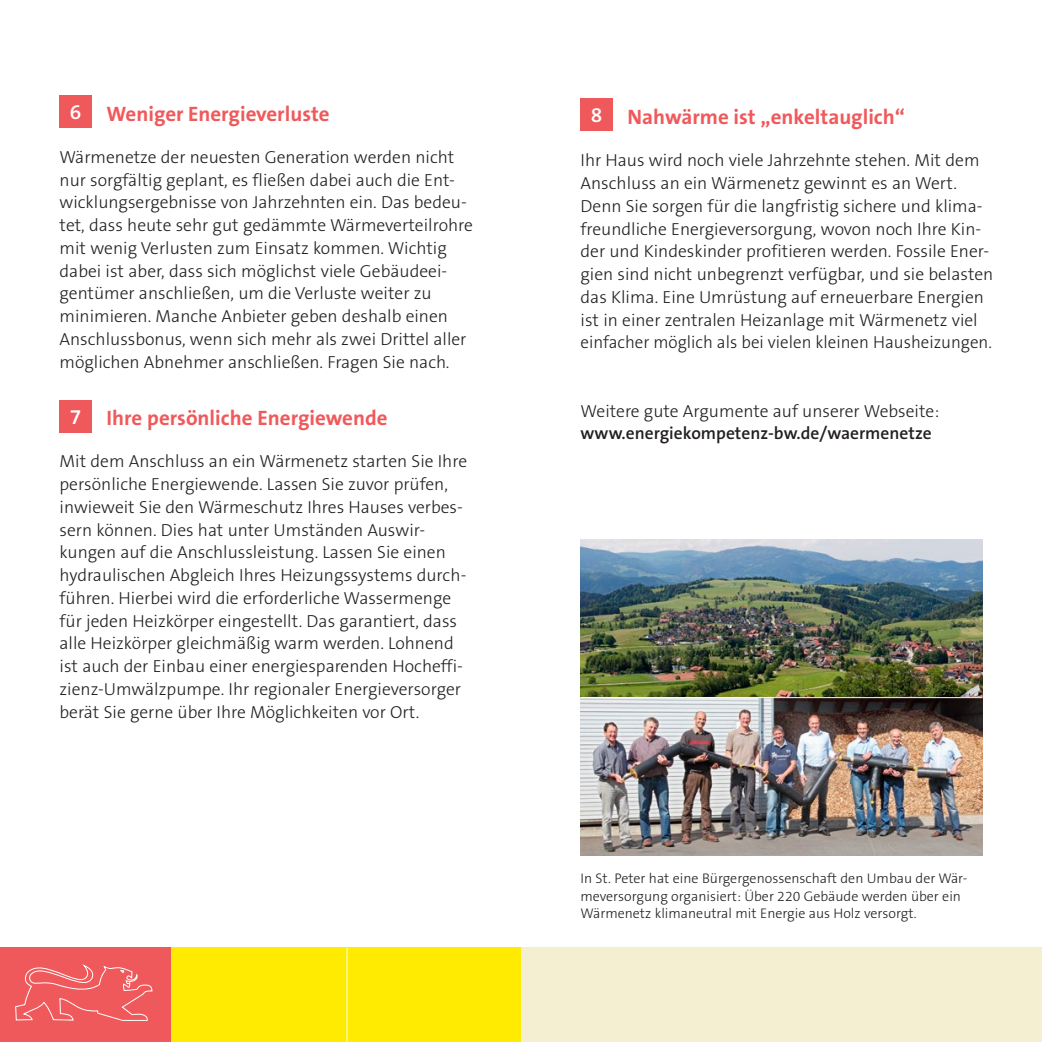
<style>
.page{position:relative;width:1042px;height:1042px;background:#fff}
.page>*{position:absolute;margin:0;border:0;box-sizing:border-box;transform-origin:0 0}
.t1{font:700 21px "The Sans CE B7";color:#f0595b}
.t2{font:300 17.5px/22.8px "The Sans CE B3";color:#231f20}
.t3{font:600 17.5px "The Sans CE B6";color:#231f20}
.t4{font:300 14px/17.5px "The Sans CE B3";color:#231f20}
.s1{font-family:"The Sans CE B6";font-weight:600;color:#fff}
</style>
<div class="page">
<div style="left:60px;top:96px;width:32px;height:32px;background:#f0595b"></div>
<div style="left:60px;top:400px;width:32px;height:32px;background:#f0595b"></div>
<div style="left:580px;top:98px;width:32px;height:32px;background:#f0595b"></div>
<div style="left:0;top:947px;width:521px;height:95px;background:#ffea01"></div>
<div style="left:0;top:947px;width:170px;height:95px;background:#f0595b"></div>
<svg style="left:15px;top:965px;width:137px;height:55px"></svg>
<hr style="left:347px;top:947px;width:1px;height:95px;background:#fff">
<div style="left:521px;top:947px;width:520px;height:95px;background:#f4efd1"></div>
<img style="left:580px;top:539px;width:402px;height:316px">
<hr style="left:580px;top:697px;width:402px;height:1px;background:#fff">
<p class="t1" style="left:70px;top:102px;width:261px"><span class="s1">6</span> Weniger Energieverluste</p>
<p class="t2" style="left:60px;top:147px;width:415px">Wärmenetze der neuesten Generation werden nicht nur sorgfältig geplant, es fließen dabei auch die Ent&shy;wicklungsergebnisse von Jahrzehnten ein. Das bedeu&shy;tet, dass heute sehr gut gedämmte Wärmeverteilrohre mit wenig Verlusten zum Einsatz kommen. Wichtig dabei ist aber, dass sich möglichst viele Gebäudeei&shy;gentümer anschließen, um die Verluste weiter zu minimieren. Manche Anbieter geben deshalb einen Anschlussbonus, wenn sich mehr als zwei Drittel aller möglichen Abnehmer anschließen. Fragen Sie nach.</p>
<p class="t1" style="left:70px;top:406px;width:319px"><span class="s1">7</span> Ihre persönliche Energiewende</p>
<p class="t2" style="left:60px;top:451px;width:409px">Mit dem Anschluss an ein Wärmenetz starten Sie Ihre persönliche Energiewende. Lassen Sie zuvor prüfen, inwieweit Sie den Wärmeschutz Ihres Hauses verbes&shy;sern können. Dies hat unter Umständen Auswir&shy;kungen auf die Anschlussleistung. Lassen Sie einen hydraulischen Abgleich Ihres Heizungssystems durch&shy;führen. Hierbei wird die erforderliche Wassermenge für jeden Heizkörper eingestellt. Das garantiert, dass alle Heizkörper gleichmäßig warm werden. Lohnend ist auch der Einbau einer energiesparenden Hocheffi&shy;zienz-Umwälzpumpe. Ihr regionaler Energieversorger berät Sie gerne über Ihre Möglichkeiten vor Ort.</p>
<p class="t1" style="left:591px;top:105px;width:316px"><span class="s1">8</span> Nahwärme ist „enkeltauglich“</p>
<p class="t2" style="left:580px;top:150px;width:414px">Ihr Haus wird noch viele Jahrzehnte stehen. Mit dem Anschluss an ein Wärmenetz gewinnt es an Wert.<br>Denn Sie sorgen für die langfristig sichere und klima&shy;freundliche Energieversorgung, wovon noch Ihre Kin&shy;der und Kindeskinder profitieren werden. Fossile Ener&shy;gien sind nicht unbegrenzt verfügbar, und sie belasten das Klima. Eine Umrüstung auf erneuerbare Energien ist in einer zentralen Heizanlage mit Wärmenetz viel einfacher möglich als bei vielen kleinen Hausheizungen.</p>
<p class="t2" style="left:580px;top:400px;width:360px">Weitere gute Argumente auf unserer Webseite:</p>
<p class="t3" style="left:580px;top:424px;width:353px">www.energiekompetenz-bw.de/waermenetze</p>
<p class="t4" style="left:580px;top:871px;width:388px">In St. Peter hat eine Bürgergenossenschaft den Umbau der Wär&shy;meversorgung organisiert: Über 220 Gebäude werden über ein<br>Wärmenetz klimaneutral mit Energie aus Holz versorgt.</p>
</div>
